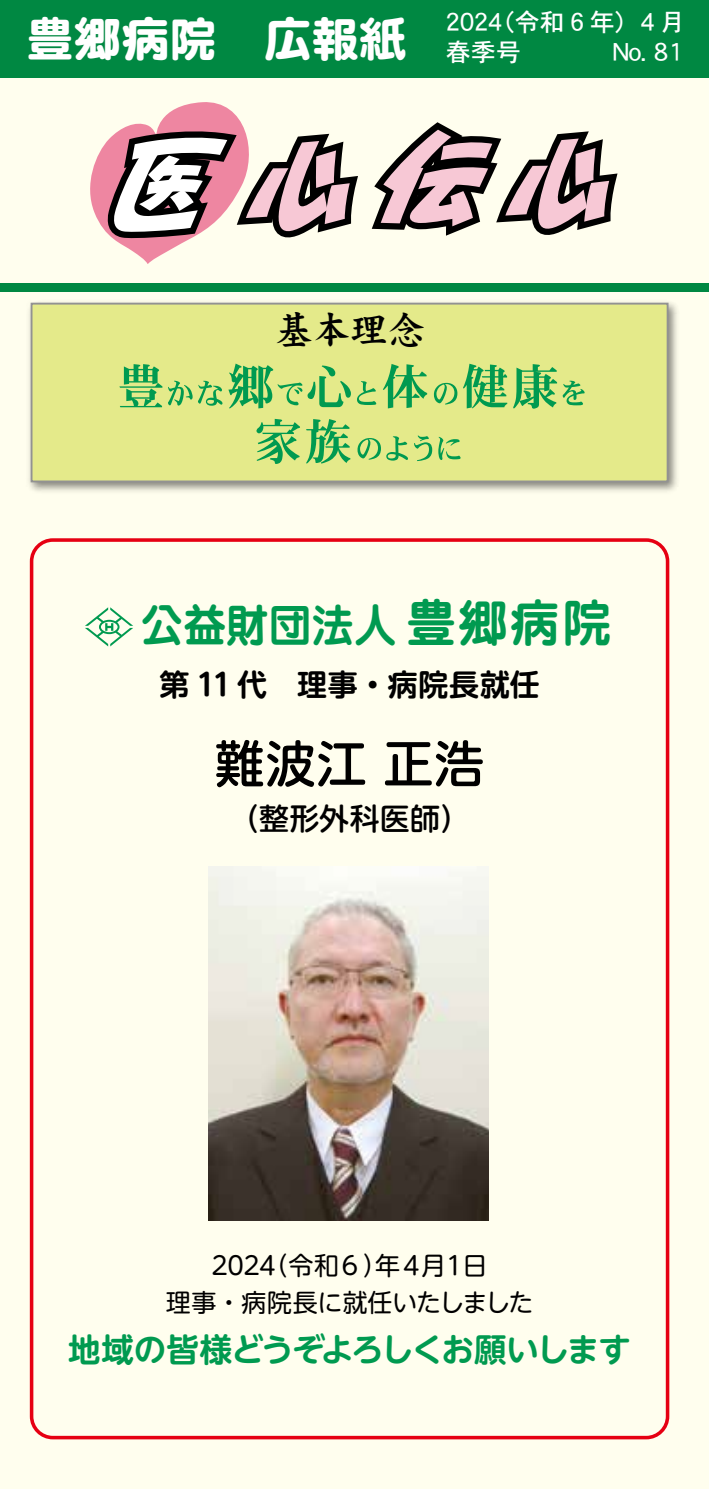
<style>
.page{position:relative;width:709px;height:1489px;background:#fff}
.page>*{position:absolute;margin:0;border:0;box-sizing:border-box;transform-origin:0 0}
.t1{font:500 50px "UD Shin M Go Pr 6 N";color:#000}
.t2{font:47.5px "DF Maru Gothic G SB 90 pv RKSJ H";color:#fff}
.t3{font:700 44.75px "Jun 501 Pro";color:#009a50;scale:.96 1}
.t4{font:37.25px "DF Kai Sho G Bd 90 pv RKSJ H";color:#000}
.t5{font:700 32.5px "UD Shin M Go Pr 6 N De";letter-spacing:-.035em;color:#009a50}
.t6{font:700 30px "UD Shin M Go Pr 6 N De";letter-spacing:.02em;color:#000}
.t7{font:500 30px "UD Shin M Go Pr 6 N";letter-spacing:.01em;color:#000}
.t8{font:25px/37.5px "UD Shin M Go Pr 6 N";letter-spacing:-.035em;color:#000;text-align:center}
.t9{font:25px "DFHS Gothic G W5 90 pv RKSJ H";color:#fff}
.s1{font-size:50.75px}
</style>
<div class="page">
<div style="left:0;top:0;width:709px;height:1488px;background:#fffeee"></div>
<div style="left:0;top:0;width:709px;height:78px;background:#008842"></div>
<svg style="left:90px;top:102px;width:528px;height:162px"></svg>
<div style="left:0;top:283px;width:709px;height:9px;background:#008842"></div>
<img style="left:29px;top:302px;width:648px;height:190px">
<div style="left:32px;top:303px;width:635px;height:178px;background:#e4ea8a"></div>
<div style="left:31px;top:303px;width:637px;height:179px;border:2px solid #929292"></div>
<svg style="left:357px;top:381px;width:19px;height:24px"></svg>
<svg style="left:383px;top:364px;width:44px;height:44px"></svg>
<svg style="left:434px;top:383px;width:23px;height:21px"></svg>
<svg style="left:463px;top:364px;width:44px;height:44px"></svg>
<svg style="left:513px;top:364px;width:71px;height:44px"></svg>
<svg style="left:357px;top:436px;width:51px;height:24px"></svg>
<svg style="left:414px;top:435px;width:18px;height:26px"></svg>
<svg style="left:438px;top:437px;width:22px;height:23px"></svg>
<svg style="left:119px;top:364px;width:43px;height:43px"></svg>
<svg style="left:168px;top:380px;width:54px;height:25px"></svg>
<svg style="left:228px;top:363px;width:123px;height:45px"></svg>
<svg style="left:256px;top:419px;width:44px;height:45px"></svg>
<svg style="left:306px;top:419px;width:44px;height:45px"></svg>
<svg style="left:85px;top:607px;width:48px;height:39px"></svg>
<div style="left:30px;top:538px;width:639px;height:901px;border:4px solid #e60012;border-radius:21px"></div>
<img style="left:209px;top:866px;width:279px;height:354px">
<p class="t9" style="left:446px;top:10px;width:240px">2024（令和６年) ４月</p>
<h2 class="t2" style="left:26px;top:15px;width:496px">豊郷病院　広報紙 <sub>春季号</sub></h2>
<p class="t9" style="left:613px;top:40px;width:71px">No. 81</p>
<h3 class="t4" style="left:275px;top:311px;width:151px">基本理念</h3>
<h3 class="t3" style="left:141px;top:589px;width:492px">公益財団法人<span class="s1">豊郷病院</span></h3>
<p class="t6" style="left:159px;top:658px;width:382px">第 11 代　理事・病院長就任</p>
<h1 class="t1" style="left:215px;top:721px;width:271px">難波江 正浩</h1>
<p class="t7" style="left:229px;top:793px;width:243px">（整形外科医師）</p>
<p class="t8" style="left:166px;top:1245px;width:369px">2024（令和６）年４月１日<br>理事・病院長に就任いたしました</p>
<h3 class="t5" style="left:68px;top:1321px;width:564px">地域の皆様どうぞよろしくお願いします</h3>
</div>
